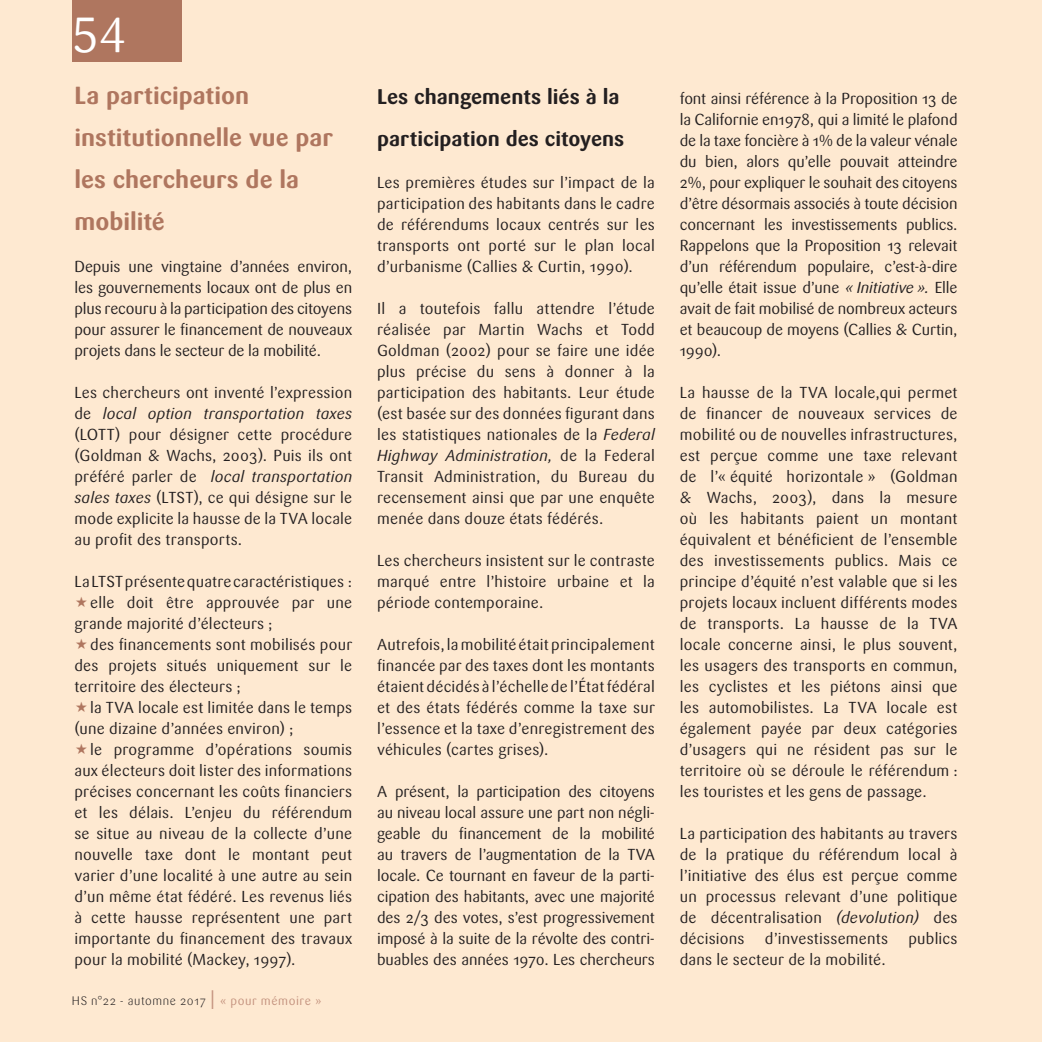
<style>
.page{position:relative;width:1042px;height:1042px;background:#fee9d1}
.page>*{position:absolute;margin:0;border:0;box-sizing:border-box;transform-origin:0 0}
.t1{font:49px "Sari";color:#fff}
.sari_14{font:700 24.5px/42px "Sari";color:#af765f}
.Titre_4{font:700 21px/42px "Sari";color:#231f20}
.texte_courant{font:15.75px/21px "Sari";letter-spacing:.01em;color:#231f20;text-align:justify}
.t2{font:300 12.25px "Sari";letter-spacing:.05em;color:#231f20}
.s1{font-style:italic}
.s2{font-size:24.5px;color:#c4937f}
.s3{font-weight:400;color:#c4937f}
</style>
<div class="page">
<div style="left:72px;top:0;width:109px;height:62px;background:#af765f"></div>
<h1 class="t1" style="left:72px;top:-2px;width:56px">54</h1>
<p class="sari_14" style="left:74px;top:75px;width:260px">La participation institutionnelle vue par les chercheurs de la mobilité</p>
<p class="texte_courant" style="left:74px;top:256px;width:279px">Depuis une vingtaine d’années environ, les gouvernements locaux ont de plus en plus recouru à la participation des citoyens pour assurer le financement de nouveaux projets dans le secteur de la mobilité.</p>
<p class="texte_courant" style="left:74px;top:382px;width:279px">Les chercheurs ont inventé l’expression de <span class="s1">local option transportation taxes </span>(LOTT) pour désigner cette procédure (Goldman &amp; Wachs, 2003). Puis ils ont préféré parler de <span class="s1">local transportation sales taxes</span> (LTST), ce qui désigne sur le mode explicite la hausse de la TVA locale au profit des transports.</p>
<p class="texte_courant" style="left:74px;top:571px;width:279px">La LTST présente quatre caractéristiques :</p>
<p class="texte_courant" style="left:74px;top:592px;width:279px;text-indent:16px">elle doit être approuvée par une grande majorité d’électeurs ;</p>
<p class="texte_courant" style="left:74px;top:634px;width:279px;text-indent:16px">des financements sont mobilisés pour des projets situés uniquement sur le territoire des électeurs ;</p>
<p class="texte_courant" style="left:74px;top:697px;width:279px;text-indent:16px">la TVA locale est limitée dans le temps (une dizaine d’années environ) ;</p>
<p class="texte_courant" style="left:74px;top:739px;width:279px;text-indent:16px">le programme d’opérations soumis aux électeurs doit lister des informations précises concernant les coûts financiers et les délais. L’enjeu du référendum se situe au niveau de la collecte d’une nouvelle taxe dont le montant peut varier d’une localité à une autre au sein d’un même état fédéré. Les revenus liés à cette hausse représentent une part importante du financement des travaux pour la mobilité (Mackey, 1997).</p>
<p class="t2" style="left:72px;top:993px;width:251px">HS n°22 - automne 2017 <span class="s2">l</span> <span class="s3">« pour mémoire »</span></p>
<p class="Titre_4" style="left:377px;top:76px;width:249px">Les changements liés à la participation des citoyens</p>
<p class="texte_courant" style="left:377px;top:172px;width:279px">Les premières études sur l’impact de la participation des habitants dans le cadre de référendums locaux centrés sur les transports ont porté sur le plan local d’urbanisme (Callies &amp; Curtin, 1990).</p>
<p class="texte_courant" style="left:377px;top:298px;width:279px">Il a toutefois fallu attendre l’étude réalisée par Martin Wachs et Todd Goldman (2002) pour se faire une idée plus précise du sens à donner à la participation des habitants. Leur étude (est basée sur des données figurant dans les statistiques nationales de la <span class="s1">Federal Highway Administration,</span> de la Federal Transit Administration, du Bureau du recensement ainsi que par une enquête menée dans douze états fédérés.</p>
<p class="texte_courant" style="left:377px;top:550px;width:279px">Les chercheurs insistent sur le contraste marqué entre l’histoire urbaine et la période contemporaine.</p>
<p class="texte_courant" style="left:377px;top:634px;width:279px">Autrefois, la mobilité était principalement financée par des taxes dont les montants étaient décidés à l’échelle de l’État fédéral et des états fédérés comme la taxe sur l’essence et la taxe d’enregistrement des véhicules (cartes grises).</p>
<p class="texte_courant" style="left:377px;top:781px;width:279px">A présent, la participation des citoyens au niveau local assure une part non négli&shy;geable du financement de la mobilité au travers de l’augmentation de la TVA locale. Ce tournant en faveur de la parti&shy;cipation des habitants, avec une majorité des 2/3 des votes, s’est progressivement imposé à la suite de la révolte des contri&shy;buables des années 1970. Les chercheurs</p>
<p class="texte_courant" style="left:680px;top:88px;width:279px">font ainsi référence à la Proposition 13 de la Californie en1978, qui a limité le plafond de la taxe foncière à 1% de la valeur vénale du bien, alors qu’elle pouvait atteindre 2%, pour expliquer le souhait des citoyens d’être désormais associés à toute décision concernant les investissements publics.<br>Rappelons que la Proposition 13 relevait d’un référendum populaire, c’est-à-dire qu’elle était issue d’une <span class="s1">« Initiative ».</span> Elle avait de fait mobilisé de nombreux acteurs et beaucoup de moyens (Callies &amp; Curtin, 1990).</p>
<p class="texte_courant" style="left:680px;top:382px;width:279px">La hausse de la TVA locale,qui permet de financer de nouveaux services de mobilité ou de nouvelles infrastructures, est perçue comme une taxe relevant de l’« équité horizontale » (Goldman &amp; Wachs, 2003), dans la mesure où les habitants paient un montant équivalent et bénéficient de l’ensemble des investissements publics. Mais ce principe d’équité n’est valable que si les projets locaux incluent différents modes de transports. La hausse de la TVA locale concerne ainsi, le plus souvent, les usagers des transports en commun, les cyclistes et les piétons ainsi que les automobilistes. La TVA locale est également payée par deux catégories d’usagers qui ne résident pas sur le territoire où se déroule le référendum : les touristes et les gens de passage.</p>
<p class="texte_courant" style="left:680px;top:823px;width:279px">La participation des habitants au travers de la pratique du référendum local à l’initiative des élus est perçue comme un processus relevant d’une politique de décentralisation <span class="s1">(devolution)</span> des décisions</p>
<p class="texte_courant" style="left:765px;top:928px;width:125px">d’investissements</p>
<p class="texte_courant" style="left:908px;top:928px;width:51px">publics</p>
<p class="texte_courant" style="left:680px;top:949px;width:207px">dans le secteur de la mobilité.</p>
</div>
